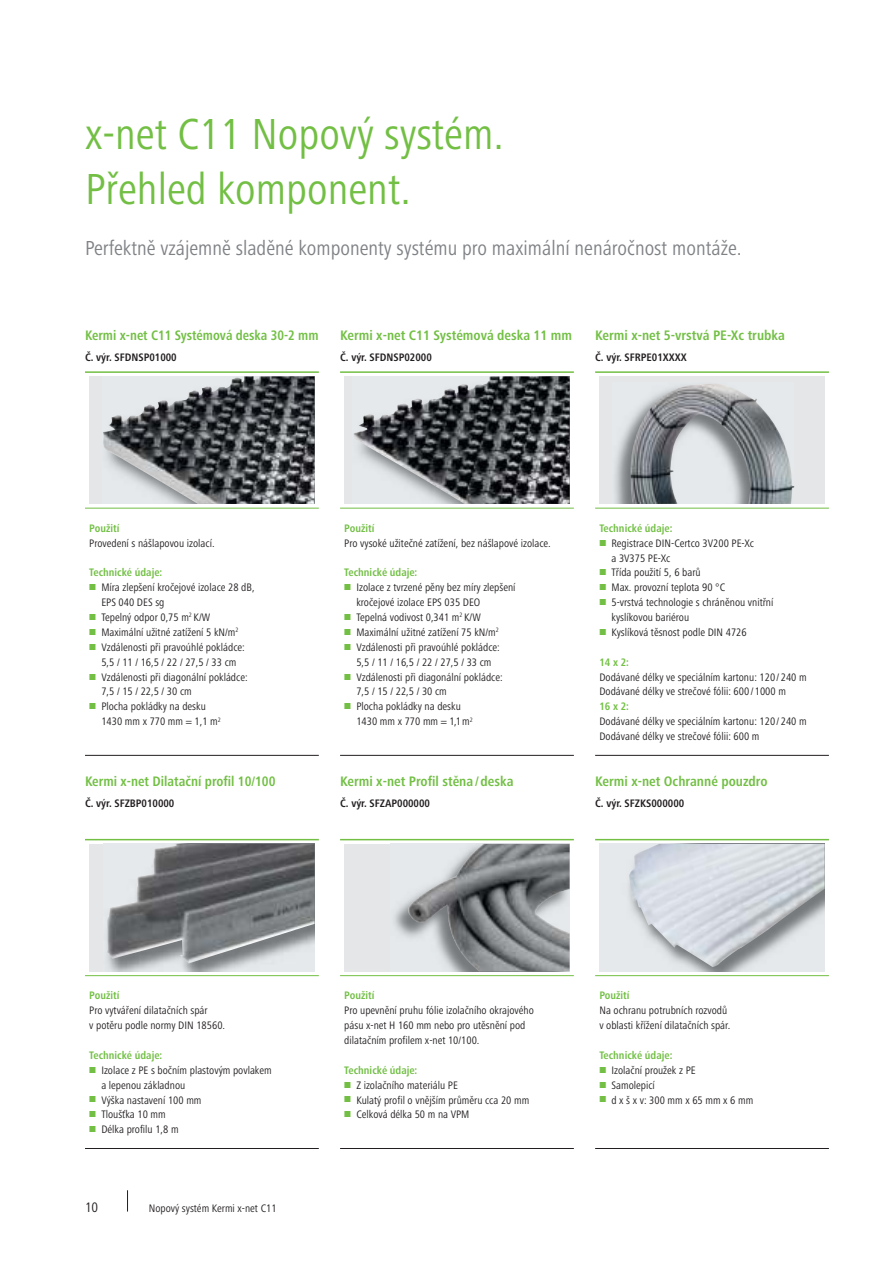
<style>
.page{position:relative;width:893px;height:1263px;background:#fff}
.page>*{position:absolute;margin:0;border:0;box-sizing:border-box;transform-origin:0 0}
.t1{font:condensed 45px/55.2px "Frutiger Next LTW1 G";color:#72bf44}
.t2{font:condensed 21px "Frutiger Next LTW1 G";color:#7f8185}
.t3{font:700 condensed 14.25px "Frutiger Next LTW1 G";color:#72bf44}
.t4{font:700 condensed 14.25px "Frutiger Next LTW1 G";color:#72bf44;scale:.96 1}
.t5{font:condensed 14.25px "Frutiger Next LTW1 G";color:#231f20}
.t6{font:condensed 11.25px/14.9px "Frutiger Next LTW1 G";color:#231f20}
.t7{font:700 condensed 11.25px "Frutiger Next LTW1 G";color:#72bf44}
.t8{font:700 condensed 11.25px "Frutiger Next LTW1 G";color:#231f20}
</style>
<div class="page">
<svg style="left:127px;top:1190px;width:1px;height:22px"></svg>
<hr style="left:85px;top:755px;width:234px;height:1px;background:#231f20">
<hr style="left:85px;top:371px;width:234px;height:2px;background:#72bf44">
<hr style="left:85px;top:508px;width:234px;height:1px;background:#72bf44">
<div style="left:89px;top:376px;width:226px;height:128px;background:#e5e6e7"></div>
<img style="left:103px;top:376px;width:212px;height:128px">
<hr style="left:340px;top:755px;width:234px;height:1px;background:#231f20">
<hr style="left:340px;top:371px;width:234px;height:2px;background:#72bf44">
<hr style="left:340px;top:508px;width:234px;height:1px;background:#72bf44">
<div style="left:344px;top:376px;width:226px;height:128px;background:#e5e6e7"></div>
<img style="left:354px;top:376px;width:216px;height:128px">
<hr style="left:340px;top:1148px;width:234px;height:1px;background:#231f20">
<hr style="left:340px;top:839px;width:234px;height:1px;background:#72bf44">
<hr style="left:340px;top:975px;width:234px;height:1px;background:#72bf44">
<div style="left:344px;top:844px;width:226px;height:127px;background:#e5e6e7"></div>
<img style="left:394px;top:901px;width:14px;height:36px">
<img style="left:408px;top:844px;width:162px;height:127px">
<hr style="left:595px;top:755px;width:234px;height:1px;background:#231f20">
<hr style="left:595px;top:371px;width:234px;height:2px;background:#72bf44">
<hr style="left:595px;top:508px;width:234px;height:1px;background:#72bf44">
<div style="left:599px;top:376px;width:226px;height:128px;background:#e5e6e7"></div>
<img style="left:615px;top:425px;width:14px;height:79px">
<img style="left:629px;top:384px;width:166px;height:120px">
<hr style="left:85px;top:1148px;width:234px;height:1px;background:#231f20">
<hr style="left:85px;top:839px;width:234px;height:1px;background:#72bf44">
<hr style="left:85px;top:975px;width:234px;height:1px;background:#72bf44">
<div style="left:89px;top:844px;width:226px;height:127px;background:#e5e6e7"></div>
<img style="left:108px;top:963px;width:140px;height:8px">
<img style="left:106px;top:844px;width:209px;height:119px">
<hr style="left:595px;top:1148px;width:234px;height:1px;background:#231f20">
<hr style="left:595px;top:839px;width:234px;height:1px;background:#72bf44">
<hr style="left:595px;top:975px;width:234px;height:1px;background:#72bf44">
<img style="left:629px;top:844px;width:196px;height:123px">
<h1 class="t1" style="left:85px;top:107px;width:420px">x-net C11 Nopový systém.<br>Přehled komponent.</h1>
<h2 class="t2" style="left:85px;top:237px;width:658px">Perfektně vzájemně sladěné komponenty systému pro maximální nenáročnost montáže.</h2>
<p class="t4" style="left:85px;top:328px;width:245px">Kermi x-net C11 Systémová deska 30-2 mm</p>
<p class="t8" style="left:85px;top:351px;width:93px">Č. výr. SFDNSP01000</p>
<p class="t3" style="left:340px;top:328px;width:234px">Kermi x-net C11 Systémová deska 11 mm</p>
<p class="t8" style="left:340px;top:351px;width:93px">Č. výr. SFDNSP02000</p>
<p class="t3" style="left:595px;top:328px;width:191px">Kermi x-net 5-vrstvá PE-Xc trubka</p>
<p class="t8" style="left:595px;top:351px;width:93px">Č. výr. SFRPE01XXXX</p>
<p class="t7" style="left:89px;top:522px;width:32px">Použití</p>
<p class="t6" style="left:89px;top:536px;width:127px">Provedení s nášlapovou izolací.</p>
<p class="t7" style="left:89px;top:567px;width:75px">Technické údaje:</p>
<p class="t6" style="left:101px;top:580px;width:155px">Míra zlepšení kročejové izolace 28 dB,<br>EPS 040 DES sg<br>Tepelný odpor 0,75 m<sup>2</sup> K/W<br>Maximální užitné zatížení 5 kN/m<sup>2<br></sup>Vzdálenosti při pravoúhlé pokládce:<br>5,5 / 11 / 16,5 / 22 / 27,5 / 33 cm<br>Vzdálenosti při diagonální pokládce:<br>7,5 / 15 / 22,5 / 30 cm<br>Plocha pokládky na desku<br>1430 mm x 770 mm = 1,1 m<sup>2</sup></p>
<p class="t3" style="left:85px;top:774px;width:192px">Kermi x-net Dilatační profil 10/100</p>
<p class="t8" style="left:85px;top:798px;width:91px">Č. výr. SFZBP010000</p>
<p class="t7" style="left:344px;top:522px;width:32px">Použití</p>
<p class="t6" style="left:344px;top:536px;width:208px">Pro vysoké užitečné zatížení, bez nášlapové izolace.</p>
<p class="t7" style="left:344px;top:567px;width:75px">Technické údaje:</p>
<p class="t6" style="left:356px;top:580px;width:161px">Izolace z tvrzené pěny bez míry zlepšení kročejové izolace EPS 035 DEO<br>Tepelná vodivost 0,341 m<sup>2</sup> K/W<br>Maximální užitné zatížení 75 kN/m<sup>2<br></sup>Vzdálenosti při pravoúhlé pokládce:<br>5,5 / 11 / 16,5 / 22 / 27,5 / 33 cm<br>Vzdálenosti při diagonální pokládce:<br>7,5 / 15 / 22,5 / 30 cm<br>Plocha pokládky na desku<br>1430 mm x 770 mm = 1,1 m<sup>2</sup></p>
<p class="t3" style="left:340px;top:774px;width:175px">Kermi x-net Profil stěna / deska</p>
<p class="t8" style="left:340px;top:798px;width:91px">Č. výr. SFZAP000000</p>
<p class="t7" style="left:599px;top:522px;width:75px">Technické údaje:</p>
<p class="t6" style="left:611px;top:536px;width:163px">Registrace DIN-Certco 3V200 PE-Xc<br>a 3V375 PE-Xc<br>Třída použití 5, 6 barů<br>Max. provozní teplota 90 °C<br>5-vrstvá technologie s chráněnou vnitřní kyslíkovou bariérou<br>Kyslíková těsnost podle DIN 4726</p>
<p class="t7" style="left:599px;top:656px;width:31px">14 x 2:</p>
<p class="t6" style="left:599px;top:670px;width:209px">Dodávané délky ve speciálním kartonu: 120 / 240 m<br>Dodávané délky ve strečové fólii: 600 / 1000 m</p>
<p class="t7" style="left:599px;top:701px;width:31px">16 x 2:</p>
<p class="t6" style="left:599px;top:714px;width:209px">Dodávané délky ve speciálním kartonu: 120 / 240 m<br>Dodávané délky ve strečové fólii: 600 m</p>
<p class="t3" style="left:595px;top:774px;width:174px">Kermi x-net Ochranné pouzdro</p>
<p class="t8" style="left:595px;top:798px;width:91px">Č. výr. SFZKS000000</p>
<p class="t7" style="left:89px;top:990px;width:32px">Použití</p>
<p class="t6" style="left:89px;top:1003px;width:137px">Pro vytváření dilatačních spár<br>v potěru podle normy DIN 18560.</p>
<p class="t7" style="left:89px;top:1049px;width:75px">Technické údaje:</p>
<p class="t6" style="left:101px;top:1063px;width:172px">Izolace z PE s bočním plastovým povlakem a lepenou základnou<br>Výška nastavení 100 mm<br>Tloušťka 10 mm<br>Délka profilu 1,8 m</p>
<p class="t5" style="left:85px;top:1199px;width:15px">10</p>
<p class="t6" style="left:149px;top:1201px;width:129px">Nopový systém Kermi x-net C11</p>
<p class="t7" style="left:344px;top:990px;width:32px">Použití</p>
<p class="t6" style="left:344px;top:1003px;width:191px">Pro upevnění pruhu fólie izolačního okrajového pásu x-net H 160 mm nebo pro utěsnění pod dilatačním profilem x-net 10/100.</p>
<p class="t7" style="left:344px;top:1064px;width:75px">Technické údaje:</p>
<p class="t6" style="left:356px;top:1078px;width:174px">Z izolačního materiálu PE<br>Kulatý profil o vnějším průměru cca 20 mm<br>Celková délka 50 m na VPM</p>
<p class="t7" style="left:599px;top:990px;width:32px">Použití</p>
<p class="t6" style="left:599px;top:1003px;width:132px">Na ochranu potrubních rozvodů v oblasti křížení dilatačních spár.</p>
<p class="t7" style="left:599px;top:1049px;width:75px">Technické údaje:</p>
<p class="t6" style="left:611px;top:1063px;width:143px">Izolační proužek z PE<br>Samolepicí<br>d x š x v: 300 mm x 65 mm x 6 mm</p>
</div>
